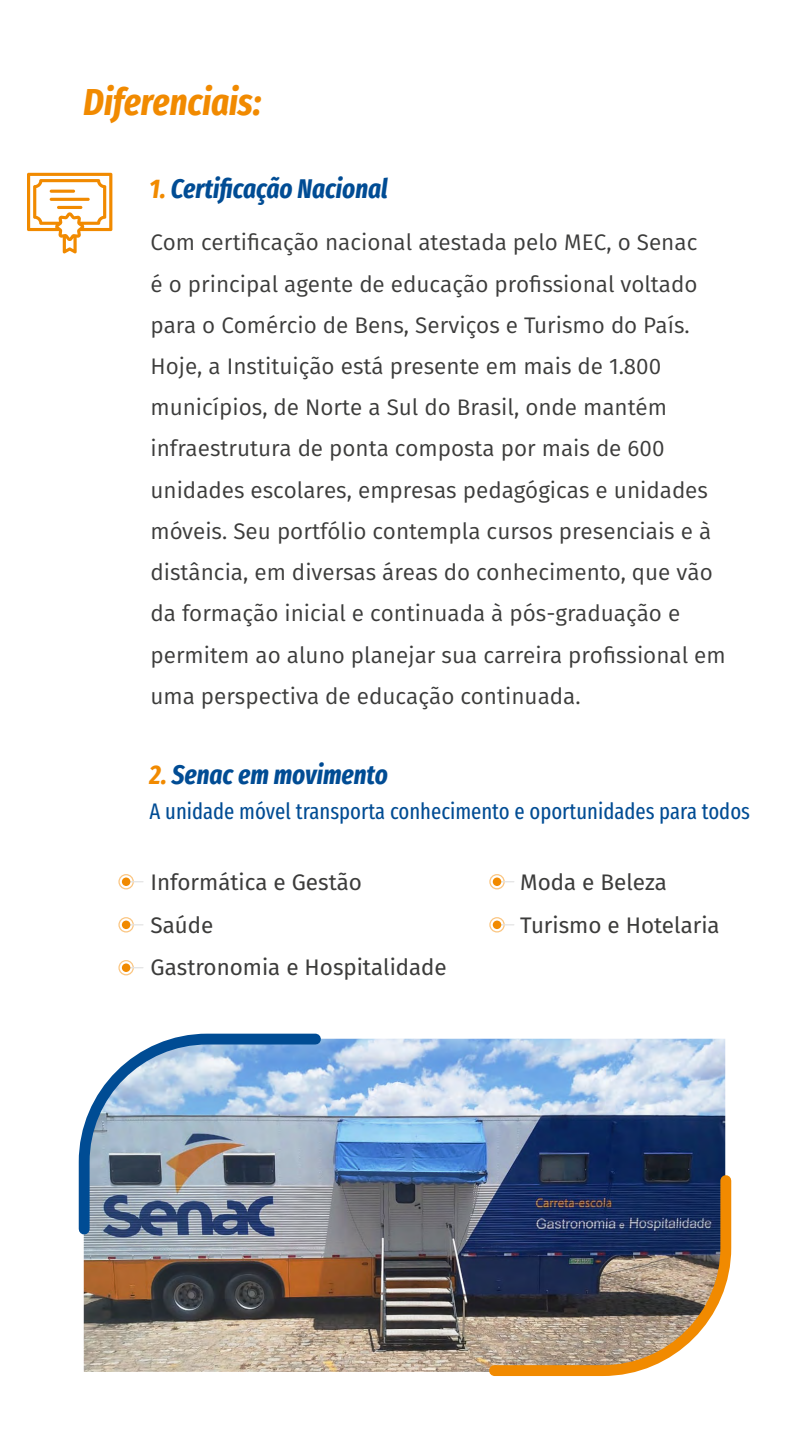
<style>
.page{position:relative;width:810px;height:1440px;background:#fff}
.page>*{position:absolute;margin:0;border:0;box-sizing:border-box;transform-origin:0 0}
.t1{font:italic 700 37.5px "Fira Sans Compressed";color:#f18a00}
.t2{font:italic 700 27px "Fira Sans Compressed";color:#004c94}
.t3{font:22.5px/41.2px "Fira Sans";color:#3c3c3b}
.t4{font:22.5px "Fira Sans";color:#3c3c3b}
.t5{font:22.5px "Fira Sans Compressed";color:#004c94}
.s1{color:#f18a00}
</style>
<div class="page">
<div style="left:118px;top:874px;width:16px;height:15px;border:1px solid #fbc682;border-radius:50%"></div>
<svg style="left:130px;top:881px;width:13px;height:1px"></svg>
<div style="left:122px;top:878px;width:8px;height:8px;background:#f18a00;border-radius:50%"></div>
<div style="left:489px;top:874px;width:16px;height:15px;border:1px solid #fbc682;border-radius:50%"></div>
<svg style="left:501px;top:881px;width:13px;height:1px"></svg>
<div style="left:493px;top:878px;width:8px;height:8px;background:#f18a00;border-radius:50%"></div>
<div style="left:118px;top:917px;width:16px;height:16px;border:1px solid #fbc682;border-radius:50%"></div>
<svg style="left:130px;top:924px;width:13px;height:1px"></svg>
<div style="left:122px;top:921px;width:8px;height:8px;background:#f18a00;border-radius:50%"></div>
<div style="left:489px;top:917px;width:16px;height:16px;border:1px solid #fbc682;border-radius:50%"></div>
<svg style="left:501px;top:924px;width:13px;height:1px"></svg>
<div style="left:493px;top:921px;width:8px;height:8px;background:#f18a00;border-radius:50%"></div>
<div style="left:118px;top:960px;width:16px;height:15px;border:1px solid #fbc682;border-radius:50%"></div>
<svg style="left:130px;top:967px;width:13px;height:1px"></svg>
<div style="left:122px;top:963px;width:8px;height:9px;background:#f18a00;border-radius:50%"></div>
<img style="left:84px;top:1039px;width:641px;height:333px">
<svg style="left:78px;top:1033px;width:248px;height:207px;background:#90a5bb"></svg>
<img style="left:484px;top:1170px;width:248px;height:206px">
<svg style="left:27px;top:173px;width:85px;height:81px"></svg>
<h1 class="t1" style="left:84px;top:71px;width:179px">Diferenciais:</h1>
<p class="t2" style="left:150px;top:166px;width:240px"><span class="s1">1.</span> Certificação Nacional</p>
<p class="t3" style="left:150px;top:222px;width:577px">Com certificação nacional atestada pelo MEC, o Senac<br>é o principal agente de educação profissional voltado para o Comércio de Bens, Serviços e Turismo do País.<br>Hoje, a Instituição está presente em mais de 1.800 municípios, de Norte a Sul do Brasil, onde mantém infraestrutura de ponta composta por mais de 600 unidades escolares, empresas pedagógicas e unidades móveis. Seu portfólio contempla cursos presenciais e à distância, em diversas áreas do conhecimento, que vão da formação inicial e continuada à pós-graduação e permitem ao aluno planejar sua carreira profissional em uma perspectiva de educação continuada.</p>
<p class="t2" style="left:150px;top:752px;width:240px"><span class="s1">2.</span> Senac em movimento</p>
<p class="t5" style="left:150px;top:794px;width:602px">A unidade móvel transporta conhecimento e oportunidades para todos</p>
<p class="t4" style="left:151px;top:865px;width:213px">Informática e Gestão</p>
<p class="t4" style="left:520px;top:865px;width:148px">Moda e Beleza</p>
<p class="t4" style="left:151px;top:908px;width:64px">Saúde</p>
<p class="t4" style="left:520px;top:908px;width:201px">Turismo e Hotelaria</p>
<p class="t4" style="left:151px;top:950px;width:298px">Gastronomia e Hospitalidade</p>
</div>
